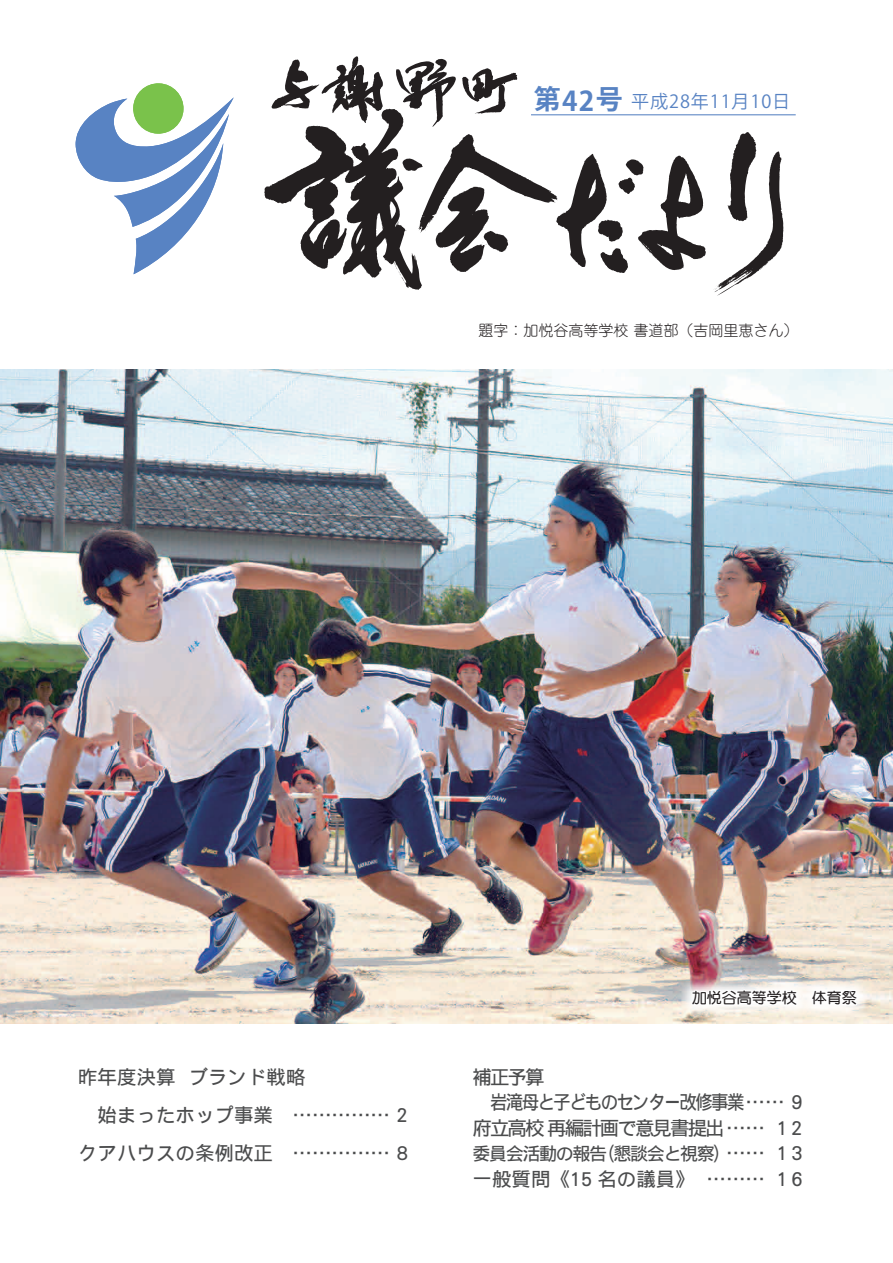
<style>
.page{position:relative;width:893px;height:1263px;background:#fff}
.page>*{position:absolute;margin:0;border:0;box-sizing:border-box;transform-origin:0 0}
.t1{font:700 27px "Koz Go Pro";color:#5883c3}
.t2{font:19.5px "DF Gothic P Pro 5 W5";color:#4b4c4d}
.t3{font:19.5px "DF Gothic P Pro 5 W5";letter-spacing:-.1em;color:#4b4c4d;scale:.9 1}
.t4{font:19.5px "DF Gothic P Pro 5 W5";letter-spacing:-.1em;color:#4b4c4d}
.t5{font:18px "DF Gothic P Pro 5 W5";letter-spacing:-.075em;color:#4b4c4d}
.t6{font:18px "Koz Go Pro";letter-spacing:.05em;color:#5883c3}
.t7{font:300 15px "Jun 101 Pro";color:#231f20}
.t8{font:15px "DF Maru Gothic Pro 5 W7";color:#231f20}
</style>
<div class="page">
<img style="left:0;top:370px;width:893px;height:653px">
<svg style="left:76px;top:83px;width:158px;height:191px"></svg>
<hr style="left:531px;top:114px;width:265px;height:1px;background:#5883c3">
<svg style="left:676px;top:974px;width:197px;height:47px"></svg>
<svg style="left:690px;top:969px;width:108px;height:38px"></svg>
<svg style="left:810px;top:987px;width:49px;height:20px"></svg>
<svg style="left:264px;top:56px;width:527px;height:398px"></svg>
<h1 class="t1" style="left:534px;top:83px;width:90px">第42号</h1>
<p class="t6" style="left:631px;top:89px;width:161px">平成28年11月10日</p>
<p class="t7" style="left:478px;top:318px;width:321px">題字：加悦谷高等学校書道部（吉岡里恵さん(</p>
<p class="t2" style="left:78px;top:1062px;width:99px">昨年度決算</p>
<p class="t2" style="left:189px;top:1062px;width:118px">ブランド戦略</p>
<p class="t2" style="left:78px;top:1100px;width:197px">　始まったホップ事業</p>
<p class="t2" style="left:78px;top:1139px;width:197px">クアハウスの条例改正</p>
<p class="t2" style="left:293px;top:1100px;width:117px">............... 2</p>
<p class="t2" style="left:293px;top:1139px;width:117px">............... 8</p>
<p class="t8" style="left:692px;top:986px;width:166px">加悦谷高等学校　体育祭</p>
<p class="t2" style="left:472px;top:1062px;width:74px">補正予算</p>
<p class="t3" style="left:490px;top:1088px;width:349px">岩滝母と子どものセンター改修事業 ...... 9</p>
<p class="t2" style="left:777px;top:1113px;width:27px">12</p>
<p class="t4" style="left:472px;top:1113px;width:294px">府立高校再編計画で意見書提出 ......</p>
<p class="t5" style="left:597px;top:1140px;width:136px">（懇談会と視察(</p>
<p class="t5" style="left:472px;top:1140px;width:136px">委員会活動の報告</p>
<p class="t2" style="left:726px;top:1139px;width:40px">......</p>
<p class="t2" style="left:777px;top:1139px;width:27px">13</p>
<p class="t2" style="left:473px;top:1164px;width:224px">一般質問《15 名の議員《</p>
<p class="t2" style="left:707px;top:1164px;width:60px">.........</p>
<p class="t2" style="left:777px;top:1164px;width:27px">16</p>
</div>
